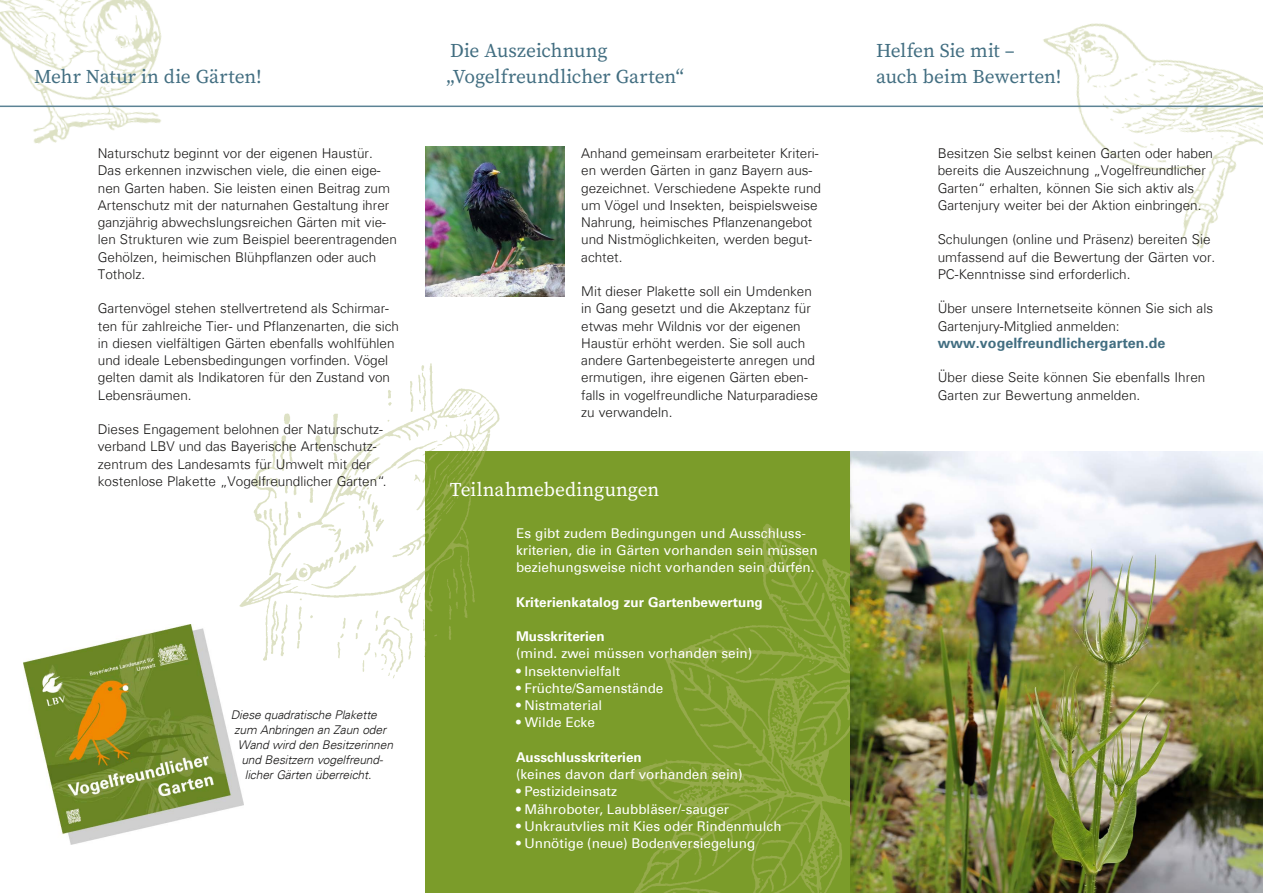
<style>
.page{position:relative;width:1263px;height:893px;background:#fff}
.page>*{position:absolute;margin:0;border:0;box-sizing:border-box;transform-origin:0 0}
.HL_Kopfzeile{font:19.5px/25.5px "Source Serif Variable";letter-spacing:-.005em;color:#426e81}
.HL_Kopfzeile-2{font:19.5px "Source Serif Variable";color:#fff}
.Fließtext{font:700 14.25px "Univers Com 65";letter-spacing:.005em;color:#426e81}
.Fließtext-2{font:300 13.5px/17.2px "Univers Com 45";color:#181716}
.Impressum_Fließtext{font:13.5px/17.2px "Univers Com 55 Roman";color:#fff}
.Impressum_Fließtext-2{font:700 13.5px "Univers Com 65";color:#fff}
.BU{font:italic 300 12px/15px "Univers Com 45";letter-spacing:-.01em;color:#181716}
.s1{font-family:"Univers Com 65";font-weight:700}
</style>
<div class="page">
<img style="left:999px;top:23px;width:264px;height:226px">
<img style="left:239px;top:363px;width:261px;height:316px">
<img style="left:0;top:0;width:182px;height:144px">
<img style="left:23px;top:624px;width:220px;height:221px">
<div style="left:425px;top:451px;width:425px;height:442px;background:#7b9c2a"></div>
<img style="left:425px;top:451px;width:61px;height:201px">
<img style="left:629px;top:524px;width:221px;height:369px">
<img style="left:425px;top:146px;width:139px;height:150px">
<img style="left:850px;top:451px;width:413px;height:442px">
<hr style="left:0;top:106px;width:1263px;height:1px;background:#5c8395">
<h1 class="HL_Kopfzeile" style="left:34px;top:64px;width:229px">Mehr Natur in die Gärten!</h1>
<p class="Fließtext-2" style="left:98px;top:145px;width:300px">Naturschutz beginnt vor der eigenen Haustür.<br>Das erkennen inzwischen viele, die einen eige&shy;nen Garten haben. Sie leisten einen Beitrag zum Artenschutz mit der naturnahen Gestaltung ihrer ganzjährig abwechslungsreichen Gärten mit vie&shy;len Strukturen wie zum Beispiel beerentragenden Gehölzen, heimischen Blühpflanzen oder auch Totholz.</p>
<p class="Fließtext-2" style="left:98px;top:300px;width:303px">Gartenvögel stehen stellvertretend als Schirmar&shy;ten für zahlreiche Tier- und Pflanzenarten, die sich in diesen vielfältigen Gärten ebenfalls wohlfühlen und ideale Lebensbedingungen vorfinden. Vögel gelten damit als Indikatoren für den Zustand von Lebensräumen.</p>
<p class="Fließtext-2" style="left:98px;top:421px;width:290px">Dieses Engagement belohnen der Naturschutz&shy;verband LBV und das Bayerische Artenschutz&shy;zentrum des Landesamts für Umwelt mit der kostenlose Plakette „Vogelfreundlicher Garten“.</p>
<p class="BU" style="left:231px;top:707px;width:157px">Diese quadratische Plakette zum Anbringen an Zaun oder</p>
<p class="BU" style="left:238px;top:737px;width:157px">Wand wird den Besitzerinnen</p>
<p class="BU" style="left:241px;top:752px;width:143px">und Besitzern vogelfreund-</p>
<p class="BU" style="left:245px;top:767px;width:128px">licher Gärten überreicht.</p>
<h1 class="HL_Kopfzeile" style="left:446px;top:38px;width:239px">Die Auszeichnung „Vogelfreundlicher Garten“</h1>
<p class="Fließtext-2" style="left:581px;top:145px;width:241px">Anhand gemeinsam erarbeiteter Kriteri&shy;en werden Gärten in ganz Bayern aus&shy;gezeichnet. Verschiedene Aspekte rund um Vögel und Insekten, beispielsweise Nahrung, heimisches Pflanzenangebot und Nistmöglichkeiten, werden begut&shy;achtet.</p>
<p class="Fließtext-2" style="left:581px;top:283px;width:238px">Mit dieser Plakette soll ein Umdenken in Gang gesetzt und die Akzeptanz für etwas mehr Wildnis vor der eigenen Haustür erhöht werden. Sie soll auch andere Gartenbegeisterte anregen und ermutigen, ihre eigenen Gärten eben&shy;falls in vogelfreundliche Naturparadiese zu verwandeln.</p>
<h1 class="HL_Kopfzeile-2" style="left:450px;top:476px;width:211px">Teilnahmebedingungen</h1>
<p class="Impressum_Fließtext" style="left:516px;top:524px;width:303px">Es gibt zudem Bedingungen und Ausschluss&shy;kriterien, die in Gärten vorhanden sein müssen beziehungsweise nicht vorhanden sein dürfen.</p>
<p class="Impressum_Fließtext-2" style="left:516px;top:594px;width:248px">Kriterienkatalog zur Gartenbewertung</p>
<p class="Impressum_Fließtext" style="left:516px;top:628px;width:238px"><span class="s1">Musskriterien<br></span>(mind. zwei müssen vorhanden sein)</p>
<p class="Impressum_Fließtext" style="left:516px;top:662px;width:106px">• Insektenvielfalt</p>
<p class="Impressum_Fließtext" style="left:516px;top:679px;width:149px">• Früchte/Samenstände</p>
<p class="Impressum_Fließtext" style="left:516px;top:697px;width:88px">• Nistmaterial</p>
<p class="Impressum_Fließtext" style="left:516px;top:714px;width:80px">• Wilde Ecke</p>
<p class="Impressum_Fließtext" style="left:516px;top:748px;width:228px"><span class="s1">Ausschlusskriterien<br></span>(keines davon darf vorhanden sein)</p>
<p class="Impressum_Fließtext" style="left:516px;top:783px;width:103px">• Pestizideinsatz</p>
<p class="Impressum_Fließtext" style="left:516px;top:800px;width:215px">• Mähroboter, Laubbläser/-sauger</p>
<p class="Impressum_Fließtext" style="left:516px;top:817px;width:267px">• Unkrautvlies mit Kies oder Rindenmulch</p>
<p class="Impressum_Fließtext" style="left:516px;top:835px;width:241px">• Unnötige (neue) Bodenversiegelung</p>
<h1 class="HL_Kopfzeile" style="left:876px;top:38px;width:187px">Helfen Sie mit – auch beim Bewerten!</h1>
<p class="Fließtext-2" style="left:938px;top:145px;width:277px">Besitzen Sie selbst keinen Garten oder haben bereits die Auszeichnung „Vogelfreundlicher Garten“ erhalten, können Sie sich aktiv als Gartenjury weiter bei der Aktion einbringen.</p>
<p class="Fließtext-2" style="left:938px;top:231px;width:279px">Schulungen (online und Präsenz) bereiten Sie umfassend auf die Bewertung der Gärten vor.<br>PC-Kenntnisse sind erforderlich.</p>
<p class="Fließtext-2" style="left:938px;top:300px;width:277px">Über unsere Internetseite können Sie sich als<br>Gartenjury-Mitglied anmelden:</p>
<p class="Fließtext" style="left:938px;top:334px;width:229px">www.vogelfreundlichergarten.de</p>
<p class="Fließtext-2" style="left:938px;top:369px;width:269px">Über diese Seite können Sie ebenfalls Ihren</p>
<p class="Fließtext-2" style="left:938px;top:386px;width:204px">Garten zur Bewertung anmelden.</p>
</div>
